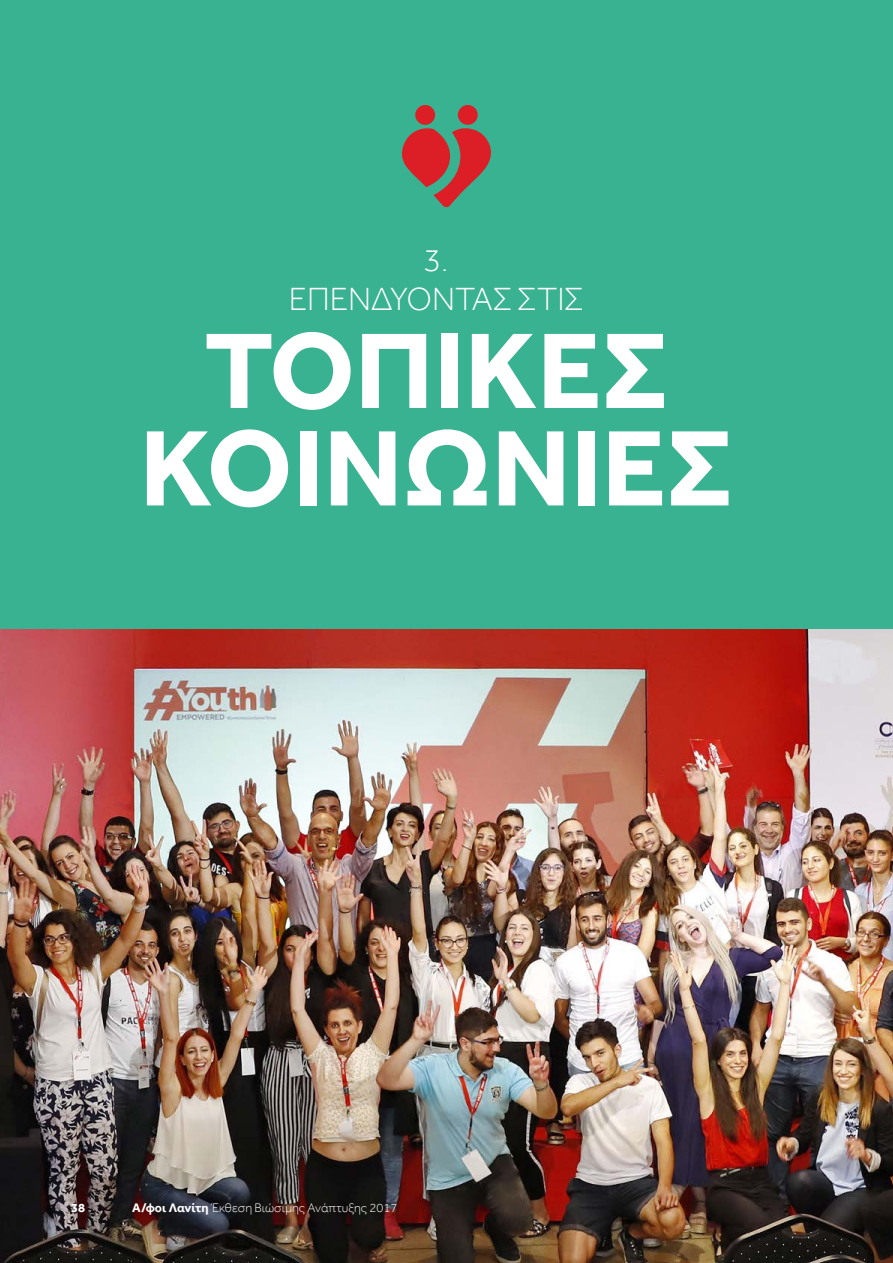
<style>
.page{position:relative;width:893px;height:1263px;background:#fff}
.page>*{position:absolute;margin:0;border:0;box-sizing:border-box;transform-origin:0 0}
.t1{font:700 111px/97.5px "Effra";color:#fff;text-align:center}
.t2{font:300 33px "Effra";color:#fff}
.t3{font:300 12.75px "Effra";color:#fff}
.t4{font:700 12.75px "Effra";color:#fff}
.s1{font-weight:700}
</style>
<div class="page">
<div style="left:0;top:0;width:893px;height:638px;background:#39b291"></div>
<img style="left:0;top:629px;width:893px;height:634px">
<svg style="left:402px;top:128px;width:89px;height:80px"></svg>
<div style="left:415px;top:105px;width:20px;height:20px;background:#dc1f26;border-radius:50%"></div>
<div style="left:458px;top:105px;width:20px;height:20px;background:#dc1f26;border-radius:50%"></div>
<h2 class="t2" style="left:423px;top:241px;width:27px">3.</h2>
<h2 class="t2" style="left:289px;top:281px;width:40px">Επενδύοντας</h2>
<h2 class="t2" style="left:518px;top:281px;width:17px">στις</h2>
<h1 class="t1" style="left:140px;top:320px;width:277px">ΤΟΠΙΚΕΣ<br>ΚΟΙΝΩΝΙΕΣ</h1>
<p class="t4" style="left:71px;top:1200px;width:15px">38</p>
<p class="t3" style="left:132px;top:1201px;width:267px"><span class="s1">Α/φοι Λανίτη</span> Έκθεση Βιώσιμης Ανάπτυξης 2017</p>
</div>
